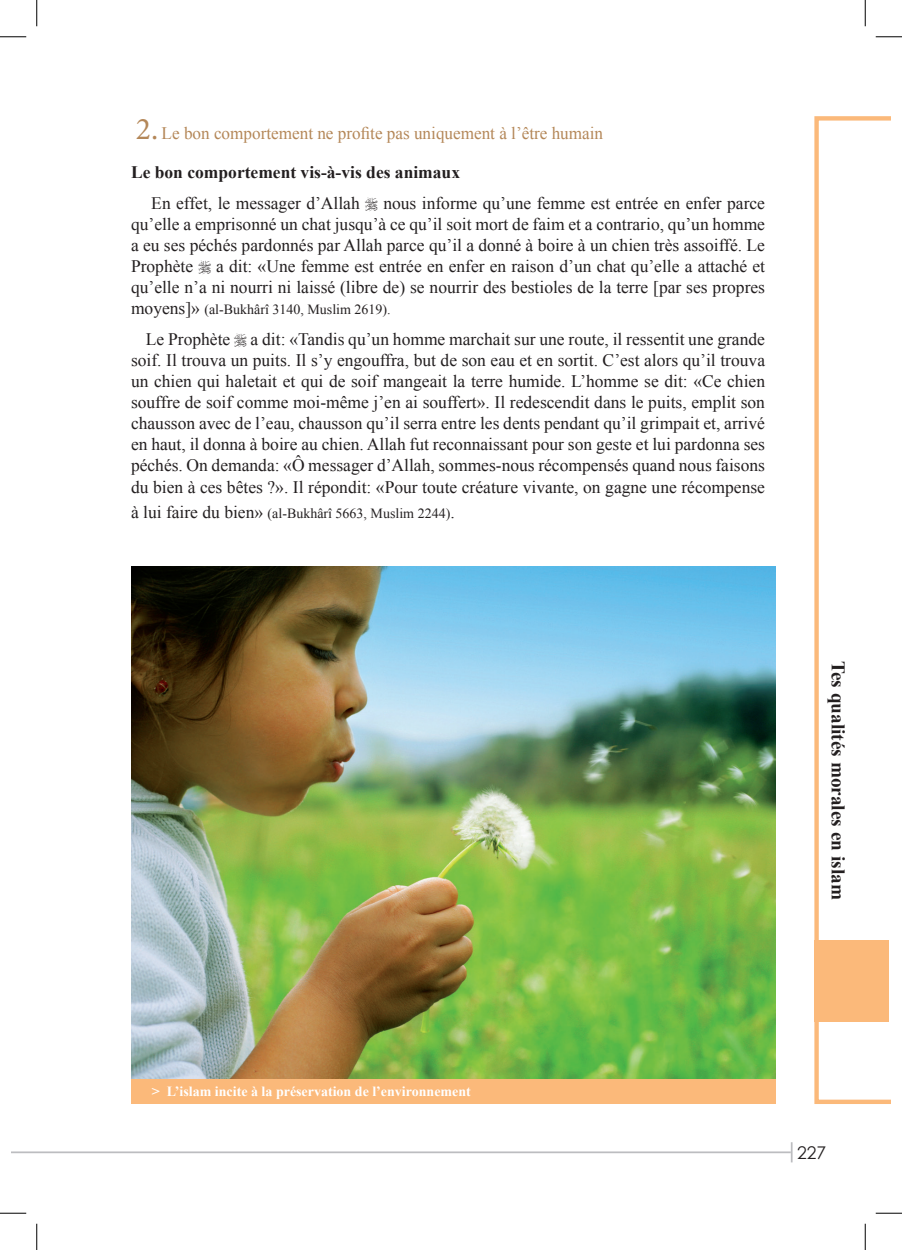
<style>
.page{position:relative;width:902px;height:1250px;background:#fff}
.page>*{position:absolute;margin:0;border:0;box-sizing:border-box;transform-origin:0 0}
.t1{font:700 19.25px "Times New Roman";color:#231f20}
.t2{font:17.5px/21px "Times New Roman";color:#231f20;text-align:justify}
.t3{font:17.5px "Times New Roman";color:#b48758}
.t4{font:700 17.5px "Times New Roman";color:#231f20}
.t5{font:17.5px "Century Gothic";color:#231f20}
.t6{font:14px "Times New Roman";color:#231f20}
.t7{font:700 14px "Times New Roman";color:#fff}
.s1{font-family:"Minion Pro";font-size:31.5px}
.s2{font-size:17.5px}
</style>
<div class="page">
<svg style="left:814px;top:116px;width:76px;height:987px"></svg>
<div style="left:814px;top:939px;width:75px;height:82px;background:#fbb97a"></div>
<hr style="left:791px;top:1141px;width:2px;height:21px;background:#bcbdc0">
<hr style="left:12px;top:1151px;width:779px;height:1px;background:#bcbdc0">
<img style="left:131px;top:566px;width:645px;height:512px">
<div style="left:131px;top:1078px;width:645px;height:25px;background:#fbb97a"></div>
<svg style="left:0;top:36px;width:26px;height:1px"></svg>
<svg style="left:876px;top:36px;width:26px;height:1px"></svg>
<svg style="left:0;top:1212px;width:26px;height:1px"></svg>
<svg style="left:876px;top:1212px;width:26px;height:1px"></svg>
<svg style="left:36px;top:0;width:1px;height:26px"></svg>
<svg style="left:36px;top:1223px;width:1px;height:26px"></svg>
<svg style="left:865px;top:0;width:1px;height:26px"></svg>
<svg style="left:865px;top:1223px;width:1px;height:26px"></svg>
<p class="t3" style="left:136px;top:121px;width:469px"><span class="s1">2.</span> Le bon comportement ne profite pas uniquement à l’être humain</p>
<p class="t4" style="left:131px;top:160px;width:331px">Le bon comportement vis-à-vis des animaux</p>
<p class="t2" style="left:151px;top:193px;width:210px">En effet, le messager d’Allah</p>
<p class="t2" style="left:131px;top:193px;width:636px;text-indent:252px">nous informe qu’une femme est entrée en enfer parce qu’elle a emprisonné un chat jusqu’à ce qu’il soit mort de faim et a contrario, qu’un homme a eu ses péchés pardonnés par Allah parce qu’il a donné à boire à un chien très assoiffé. Le Prophète</p>
<p class="t2" style="left:131px;top:256px;width:636px;text-align:right">a dit: «Une femme est entrée en enfer en raison d’un chat qu’elle a attaché et<br>qu’elle n’a ni nourri ni laissé (libre de) se nourrir des bestioles de la terre [par ses propres</p>
<p class="t6" style="left:131px;top:300px;width:261px"><span class="s2">moyens]»</span> (al-Bukhârî 3140, Muslim 2619).</p>
<p class="t2" style="left:131px;top:329px;width:636px;text-indent:15px">Le Prophète a dit: «Tandis qu’un homme marchait sur une route, il ressentit une grande soif. Il trouva un puits. Il s’y engouffra, but de son eau et en sortit. C’est alors qu’il trouva un chien qui haletait et qui de soif mangeait la terre humide. L’homme se dit: «Ce chien souffre de soif comme moi-même j’en ai souffert». Il redescendit dans le puits, emplit son chausson avec de l’eau, chausson qu’il serra entre les dents pendant qu’il grimpait et, arrivé en haut, il donna à boire au chien. Allah fut reconnaissant pour son geste et lui pardonna ses péchés. On demanda: «Ô messager d’Allah, sommes-nous récompensés quand nous faisons du bien à ces bêtes ?». Il répondit: «Pour toute créature vivante, on gagne une récompense</p>
<p class="t6" style="left:131px;top:503px;width:325px"><span class="s2">à lui faire du bien»</span> (al-Bukhârî 5663, Muslim 2244)<span class="s2">.</span></p>
<p class="t1" style="left:851px;top:660px;width:240px;rotate:90deg">Tes qualités morales en islam</p>
<p class="t7" style="left:152px;top:1081px;width:321px">&gt; L’islam incite à la préservation de l’environnement</p>
<p class="t5" style="left:797px;top:1139px;width:31px">227</p>
</div>
